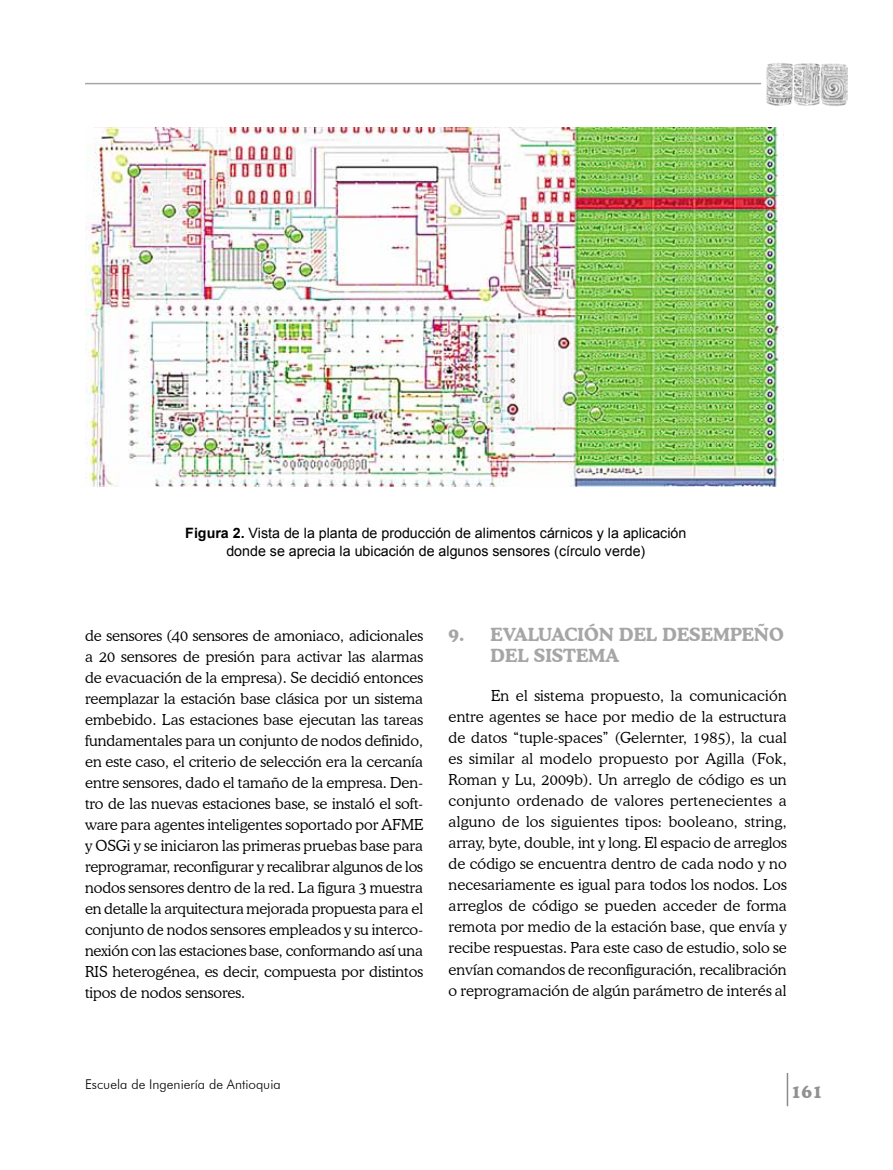
<style>
.page{position:relative;width:893px;height:1170px;background:#fff}
.page>*{position:absolute;margin:0;border:0;box-sizing:border-box;transform-origin:0 0}
.t1{font:700 18px/21.8px "Cooper BT";color:#a6a6a6}
.t2{font:700 18px "Cooper BT";color:#909090}
.t3{font:300 15px/21px "Cooper BT";color:#000;text-align:justify}
.t4{font:14.25px/17.5px "Arial";color:#000;text-align:center}
.t5{font:300 13.5px "Futura BT";color:#000}
.s1{font-weight:700}
</style>
<div class="page">
<hr style="left:787px;top:1072px;width:1px;height:34px;background:#8b8b8b">
<hr style="left:85px;top:83px;width:676px;height:1px;background:#a6a6a6">
<img style="left:766px;top:63px;width:81px;height:43px">
<img style="left:85px;top:128px;width:699px;height:358px">
<p class="t4" style="left:185px;top:525px;width:503px"><span class="s1">Figura 2.</span> Vista de la planta de producción de alimentos cárnicos y la aplicación donde se aprecia la ubicación de algunos sensores (círculo verde)</p>
<p class="t3" style="left:85px;top:625px;width:340px">de sensores (40 sensores de amoniaco, adicionales a 20 sensores de presión para activar las alarmas de evacuación de la empresa). Se decidió entonces reemplazar la estación base clásica por un sistema embebido. Las estaciones base ejecutan las tareas fundamentales para un conjunto de nodos definido, en este caso, el criterio de selección era la cercanía entre sensores, dado el tamaño de la empresa. Den&shy;tro de las nuevas estaciones base, se instaló el soft&shy;ware para agentes inteligentes soportado por AFME y OSGi y se iniciaron las primeras pruebas base para reprogramar, reconfigurar y recalibrar algunos de los nodos sensores dentro de la red. La figura 3 muestra en detalle la arquitectura mejorada propuesta para el conjunto de nodos sensores empleados y su interco&shy;nexión con las estaciones base, conformando así una RIS heterogénea, es decir, compuesta por distintos tipos de nodos sensores.</p>
<p class="t1" style="left:491px;top:623px;width:295px;text-indent:-42px">9. EVALUACIÓN DEL DESEMPEÑO<br>DEL SISTEMA</p>
<p class="t3" style="left:449px;top:685px;width:340px;text-indent:43px">En el sistema propuesto, la comunicación entre agentes se hace por medio de la estructura de datos “tuple-spaces” (Gelernter, 1985), la cual es similar al modelo propuesto por Agilla (Fok, Roman y Lu, 2009b). Un arreglo de código es un conjunto ordenado de valores pertenecientes a alguno de los siguientes tipos: booleano, string, array, byte, double, int y long. El espacio de arreglos de código se encuentra dentro de cada nodo y no necesariamente es igual para todos los nodos. Los arreglos de código se pueden acceder de forma remota por medio de la estación base, que envía y recibe respuestas. Para este caso de estudio, solo se envían comandos de reconfiguración, recalibración o reprogramación de algún parámetro de interés al</p>
<p class="t5" style="left:85px;top:1076px;width:197px">Escuela de Ingeniería de Antioquia</p>
<p class="t2" style="left:791px;top:1080px;width:34px">161</p>
</div>
